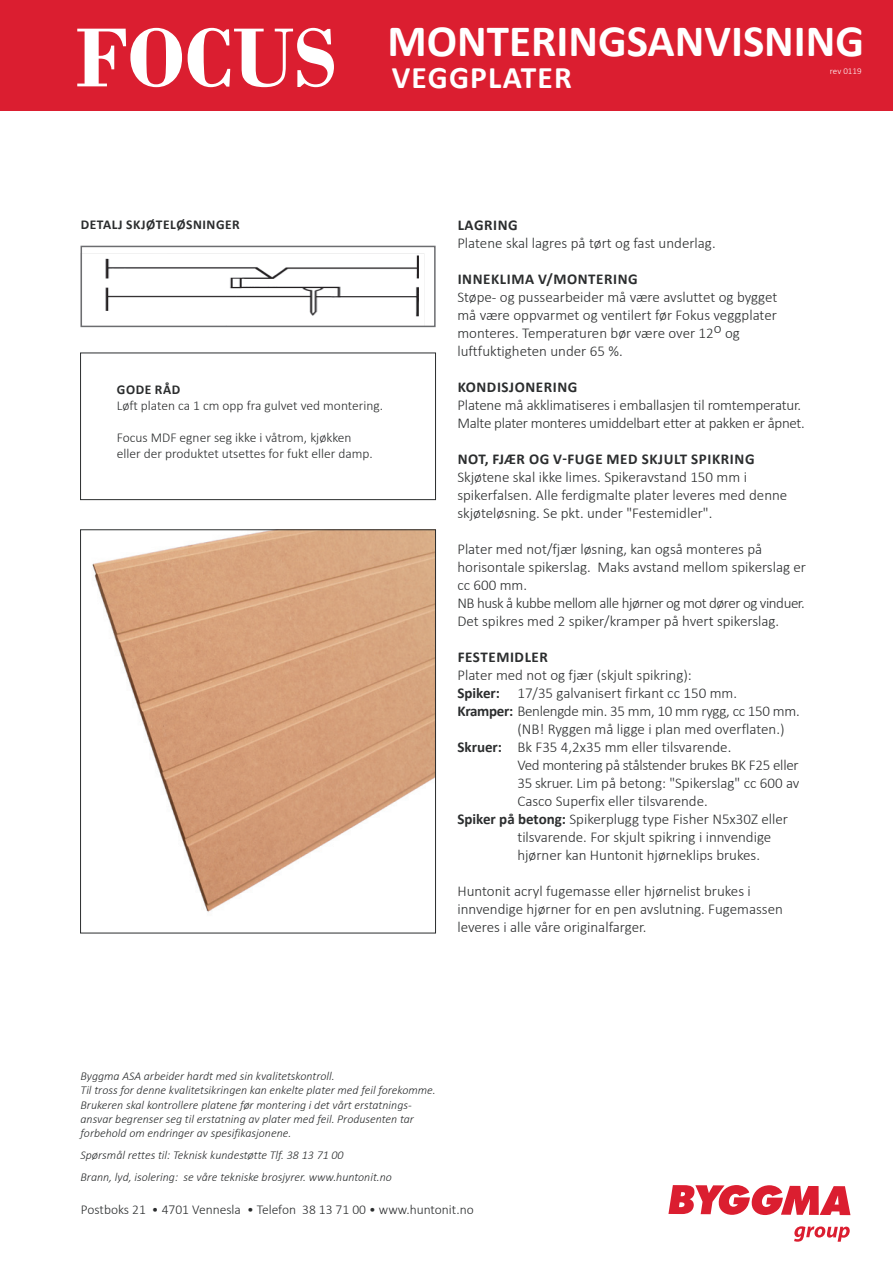
<style>
.page{position:relative;width:893px;height:1263px;background:#fff}
.page>*{position:absolute;margin:0;border:0;box-sizing:border-box;transform-origin:0 0}
.t1{font:700 88.05px "Bodoni";color:#fff}
.t2{font:700 45px "Calibri";color:#fff}
.t3{font:700 31.5px "Calibri";letter-spacing:.04em;color:#fff}
.t4{font:300 15px/18px "Calibri";color:#2b2d2e}
.t5{font:300 15px/18px "Calibri";letter-spacing:-.02em;color:#2b2d2e}
.t6{font:700 15px "Calibri";letter-spacing:.04em;color:#2b2d2e}
.t7{font:300 13.5px/16.2px "Calibri";color:#2b2d2e}
.t8{font:700 13.5px "Calibri";letter-spacing:.04em;color:#2b2d2e}
.t9{font:italic 300 12px/14.4px "Calibri";color:#2b2d2e}
.t10{font:300 9px "Calibri";color:#fff}
.s1{font-weight:700}
</style>
<div class="page">
<div style="left:80px;top:353px;width:356px;height:147px;border:1px solid #2b2d2e"></div>
<img style="left:92px;top:531px;width:342px;height:382px">
<div style="left:80px;top:529px;width:356px;height:404px;border:1px solid #2b2d2e"></div>
<img style="left:84px;top:253px;width:340px;height:64px">
<div style="left:0;top:0;width:893px;height:111px;background:#db1e30"></div>
<div style="left:81px;top:246px;width:355px;height:81px;border:2px solid #6c6d70"></div>
<svg style="left:668px;top:1185px;width:182px;height:30px"></svg>
<svg style="left:794px;top:1226px;width:56px;height:16px"></svg>
<h1 class="t1" style="left:75px;top:6px;width:263px">FOCUS</h1>
<h2 class="t2" style="left:387px;top:10px;width:478px">MONTERINGSANVISNING</h2>
<h3 class="t3" style="left:392px;top:55px;width:182px">VEGGPLATER</h3>
<p class="t10" style="left:830px;top:65px;width:33px">rev 0119</p>
<p class="t8" style="left:81px;top:215px;width:161px">DETALJ SKJØTELØSNINGER</p>
<p class="t8" style="left:117px;top:379px;width:65px">GODE RÅD</p>
<p class="t7" style="left:117px;top:397px;width:268px">Løft platen ca 1 cm opp fra gulvet ved montering.</p>
<p class="t7" style="left:117px;top:429px;width:258px">Focus MDF egner seg ikke i våtrom, kjøkken eller der produktet utsettes for fukt eller damp.</p>
<p class="t6" style="left:458px;top:215px;width:62px">LAGRING</p>
<p class="t4" style="left:457px;top:234px;width:260px">Platene skal lagres på tørt og fast underlag.</p>
<p class="t6" style="left:458px;top:269px;width:182px">INNEKLIMA V/MONTERING</p>
<p class="t4" style="left:457px;top:288px;width:322px">Støpe- og pussearbeider må være avsluttet og bygget må være oppvarmet og ventilert før Fokus veggplater monteres. Temperaturen bør være over 12o og luftfuktigheten under 65 %.</p>
<p class="t6" style="left:458px;top:377px;width:121px">KONDISJONERING</p>
<p class="t5" style="left:457px;top:396px;width:349px">Platene må akklimatiseres i emballasjen til romtemperatur.<br>Malte plater monteres umiddelbart etter at pakken er åpnet.</p>
<p class="t6" style="left:458px;top:449px;width:298px">NOT, FJÆR OG V-FUGE MED SKJULT SPIKRING</p>
<p class="t4" style="left:457px;top:468px;width:331px">Skjøtene skal ikke limes. Spikeravstand 150 mm i spikerfalsen. Alle ferdigmalte plater leveres med denne skjøteløsning. Se pkt. under "Festemidler".</p>
<p class="t4" style="left:457px;top:540px;width:350px">Plater med not/fjær løsning, kan også monteres på horisontale spikerslag. Maks avstand mellom spikerslag er cc 600 mm.<br>NB husk å kubbe mellom alle hjørner og mot dører og vinduer.<br>Det spikres med 2 spiker/kramper på hvert spikerslag.</p>
<p class="t6" style="left:458px;top:647px;width:92px">FESTEMIDLER</p>
<p class="t4" style="left:457px;top:666px;width:236px">Plater med not og fjær (skjult spikring):</p>
<p class="t4" style="left:457px;top:684px;width:281px"><span class="s1">Spiker:</span> 17/35 galvanisert firkant cc 150 mm.</p>
<p class="t5" style="left:457px;top:702px;width:344px"><span class="s1">Kramper:</span> Benlengde min. 35 mm, 10 mm rygg, cc 150 mm.</p>
<p class="t4" style="left:517px;top:720px;width:269px">(NB! Ryggen må ligge i plan med overflaten.)</p>
<p class="t4" style="left:457px;top:738px;width:275px"><span class="s1">Skruer:</span> Bk F35 4,2x35 mm eller tilsvarende.</p>
<p class="t5" style="left:517px;top:756px;width:283px">Ved montering på stålstender brukes BK F25 eller</p>
<p class="t4" style="left:517px;top:774px;width:284px">35 skruer. Lim på betong: "Spikerslag" cc 600 av</p>
<p class="t4" style="left:517px;top:792px;width:192px">Casco Superfix eller tilsvarende.</p>
<p class="t4" style="left:457px;top:810px;width:332px"><span class="s1">Spiker på betong:</span> Spikerplugg type Fisher N5x30Z eller</p>
<p class="t4" style="left:517px;top:828px;width:255px">tilsvarende. For skjult spikring i innvendige</p>
<p class="t4" style="left:517px;top:846px;width:244px">hjørner kan Huntonit hjørneklips brukes.</p>
<p class="t4" style="left:457px;top:882px;width:327px">Huntonit acryl fugemasse eller hjørnelist brukes i innvendige hjørner for en pen avslutning. Fugemassen leveres i alle våre originalfarger.</p>
<p class="t9" style="left:81px;top:1068px;width:357px">Byggma ASA arbeider hardt med sin kvalitetskontroll.<br>Til tross for denne kvalitetsikringen kan enkelte plater med feil forekomme.<br>Brukeren skal kontrollere platene før montering i det vårt erstatnings&shy;ansvar begrenser seg til erstatning av plater med feil. Produsenten tar forbehold om endringer av spesifikasjonene.</p>
<p class="t9" style="left:81px;top:1144px;width:313px;line-height:21.9px">Spørsmål rettes til: Teknisk kundestøtte Tlf. 38 13 71 00<br>Brann, lyd, isolering: se våre tekniske brosjyrer. www.huntonit.no</p>
<p class="t7" style="left:81px;top:1201px;width:394px">Postboks 21 • 4701 Vennesla • Telefon 38 13 71 00 • www.huntonit.no</p>
</div>
